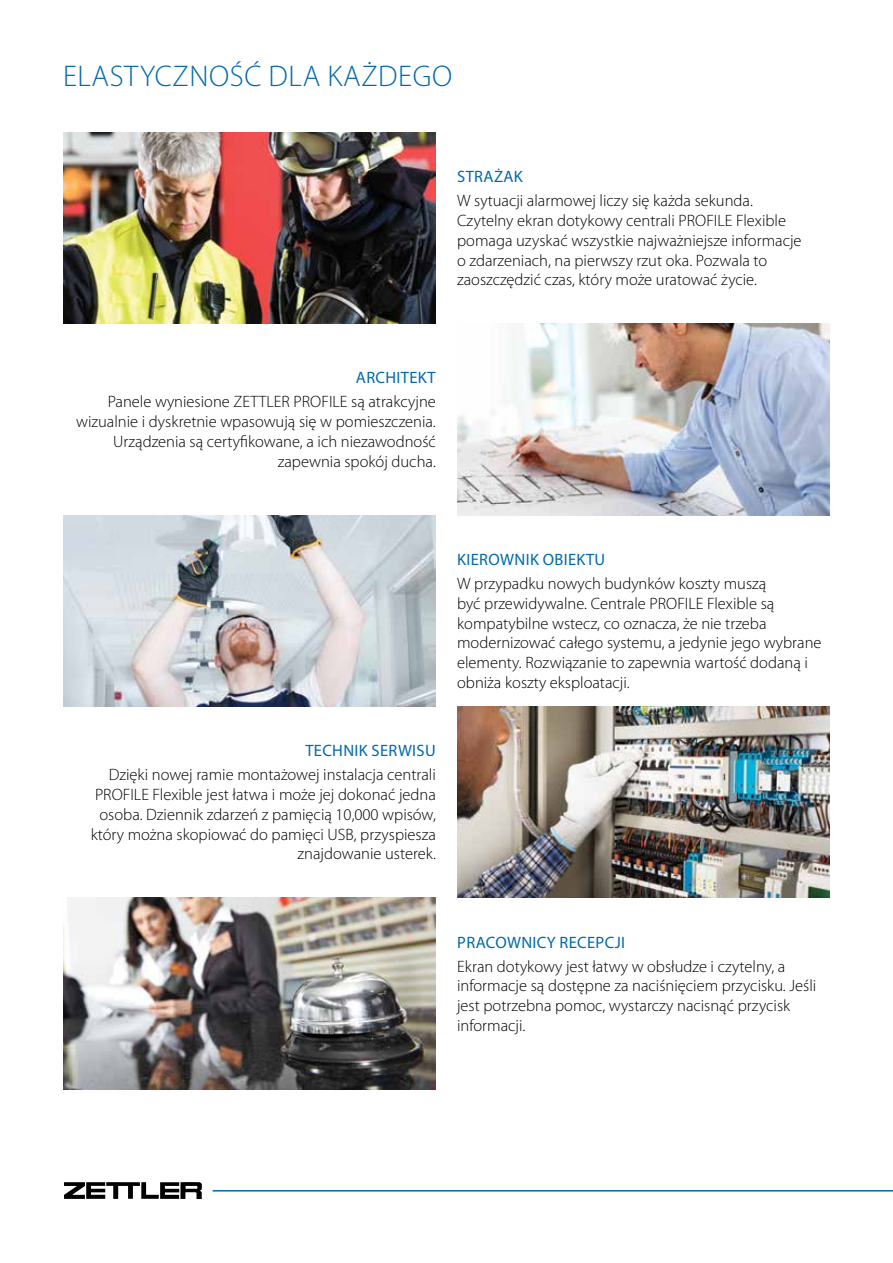
<style>
.page{position:relative;width:893px;height:1263px;background:#fff}
.page>*{position:absolute;margin:0;border:0;box-sizing:border-box;transform-origin:0 0}
.t1{font:300 30px "Myriad Pro";letter-spacing:.02em;color:#0069aa}
.t2{font:300 16.5px/19.8px "Myriad Pro";color:#000}
.t3{font:16.5px "Myriad Pro";letter-spacing:.02em;color:#0069aa}
</style>
<div class="page">
<img style="left:64px;top:132px;width:372px;height:192px">
<img style="left:457px;top:324px;width:372px;height:191px">
<img style="left:64px;top:515px;width:372px;height:191px">
<img style="left:457px;top:706px;width:372px;height:192px">
<img style="left:64px;top:898px;width:372px;height:191px">
<svg style="left:64px;top:1182px;width:138px;height:17px"></svg>
<hr style="left:213px;top:1190px;width:680px;height:1px;background:#0069aa">
<h1 class="t1" style="left:63px;top:60px;width:391px">ELASTYCZNOŚĆ DLA KAŻDEGO</h1>
<p class="t3" style="left:457px;top:166px;width:67px">STRAŻAK</p>
<p class="t2" style="left:457px;top:191px;width:346px">W sytuacji alarmowej liczy się każda sekunda.<br>Czytelny ekran dotykowy centrali PROFILE Flexible pomaga uzyskać wszystkie najważniejsze informacje o zdarzeniach, na pierwszy rzut oka. Pozwala to zaoszczędzić czas, który może uratować życie.</p>
<p class="t3" style="left:356px;top:368px;width:81px">ARCHITEKT</p>
<p class="t2" style="left:76px;top:392px;width:361px;text-align:right">Panele wyniesione ZETTLER PROFILE są atrakcyjne wizualnie i dyskretnie wpasowują się w pomieszczenia.<br>Urządzenia są certyfikowane, a ich niezawodność zapewnia spokój ducha.</p>
<p class="t3" style="left:305px;top:740px;width:132px">TECHNIK SERWISU</p>
<p class="t2" style="left:91px;top:765px;width:347px;text-align:right">Dzięki nowej ramie montażowej instalacja centrali PROFILE Flexible jest łatwa i może jej dokonać jedna osoba. Dziennik zdarzeń z pamięcią 10,000 wpisów, który można skopiować do pamięci USB, przyspiesza znajdowanie usterek.</p>
<p class="t3" style="left:457px;top:549px;width:149px">KIEROWNIK OBIEKTU</p>
<p class="t2" style="left:457px;top:574px;width:366px">W przypadku nowych budynków koszty muszą<br>być przewidywalne. Centrale PROFILE Flexible są kompatybilne wstecz, co oznacza, że nie trzeba modernizować całego systemu, a jedynie jego wybrane elementy. Rozwiązanie to zapewnia wartość dodaną i obniża koszty eksploatacji.</p>
<p class="t3" style="left:457px;top:932px;width:169px">PRACOWNICY RECEPCJI</p>
<p class="t2" style="left:457px;top:956px;width:361px">Ekran dotykowy jest łatwy w obsłudze i czytelny, a informacje są dostępne za naciśnięciem przycisku. Jeśli jest potrzebna pomoc, wystarczy nacisnąć przycisk informacji.</p>
</div>
